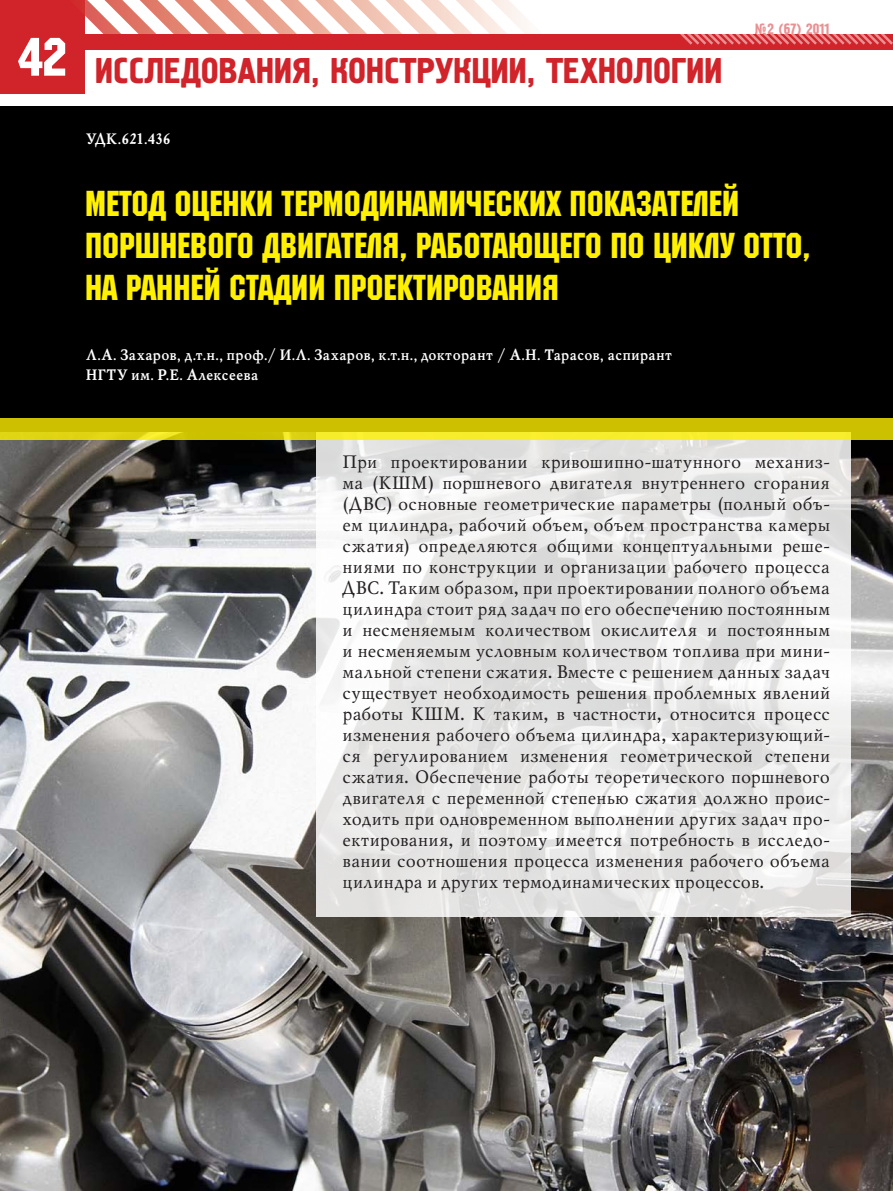
<style>
.page{position:relative;width:893px;height:1191px;background:#fff}
.page>*{position:absolute;margin:0;border:0;box-sizing:border-box;transform-origin:0 0}
._1_ZAGOLOVOK_1{font:36px/42px "Machine C";color:#fff101}
.KOLONTITUL{font:36px "Pollock 1 C";color:#d1232a}
._3_VVOD{font:18px/21px "Mysl C";letter-spacing:.01em;color:#231f20;text-align:justify}
._3_VVOD-2{font:700 15px/19.5px "Mysl C";letter-spacing:.01em;color:#fff}
.t1{font:15px "Pollock 1 C";color:#d1232a}
</style>
<div class="page">
<div style="left:0;top:0;width:85px;height:94px;background:#d1232a"></div>
<svg style="left:82px;top:0;width:445px;height:34px"></svg>
<div style="left:81px;top:34px;width:812px;height:16px;background:#d1232a"></div>
<svg style="left:680px;top:34px;width:213px;height:11px"></svg>
<div style="left:0;top:106px;width:893px;height:362px;background:#000"></div>
<img style="left:0;top:440px;width:893px;height:751px">
<svg style="left:316px;top:440px;width:534px;height:476px;fill:#e6e5e5"></svg>
<svg style="left:0;top:418px;width:893px;height:22px;background:#d7cb0b"></svg>
<p class="KOLONTITUL" style="left:18px;top:51px;width:706px"><sup>42</sup> ИССЛЕДОВАНИЯ, КОНСТРУКЦИИ, ТЕХНОЛОГИИ</p>
<p class="_3_VVOD-2" style="left:85px;top:130px;width:86px">УДК.621.436</p>
<p class="t1" style="left:755px;top:21px;width:76px">№2 (67) 2011</p>
<p class="_1_ZAGOLOVOK_1" style="left:85px;top:181px;width:727px">МЕТОД ОЦЕНКИ ТЕРМОДИНАМИЧЕСКИХ ПОКАЗАТЕЛЕЙ<br>ПОРШНЕВОГО ДВИГАТЕЛЯ, РАБОТАЮЩЕГО ПО ЦИКЛУ ОТТО,</p>
<p class="_1_ZAGOLOVOK_1" style="left:85px;top:265px;width:475px">НА РАННЕЙ СТАДИИ ПРОЕКТИРОВАНИЯ</p>
<p class="_3_VVOD-2" style="left:85px;top:346px;width:588px">Л.А. Захаров, д.т.н., проф./ И.Л. Захаров, к.т.н., докторант / А.Н. Тарасов, аспирант<br>НГТУ им. Р.Е. Алексеева</p>
<p class="_3_VVOD" style="left:342px;top:452px;width:489px">При проектировании кривошипно-шатунного механиз&shy;ма (КШМ) поршневого двигателя внутреннего сгорания (ДВС) основные геометрические параметры (полный объ&shy;ем цилиндра, рабочий объем, объем пространства камеры сжатия) определяются общими концептуальными реше&shy;ниями по конструкции и организации рабочего процесса ДВС. Таким образом, при проектировании полного объема цилиндра стоит ряд задач по его обеспечению постоянным и несменяемым количеством окислителя и постоянным и несменяемым условным количеством топлива при мини&shy;мальной степени сжатия. Вместе с решением данных задач существует необходимость решения проблемных явлений работы КШМ. К таким, в частности, относится процесс изменения рабочего объема цилиндра, характеризующий&shy;ся регулированием изменения геометрической степени сжатия. Обеспечение работы теоретического поршневого двигателя с переменной степенью сжатия должно проис&shy;ходить при одновременном выполнении других задач про&shy;ектирования, и поэтому имеется потребность в исследо&shy;вании соотношения процесса изменения рабочего объема цилиндра и других термодинамических процессов.</p>
</div>
